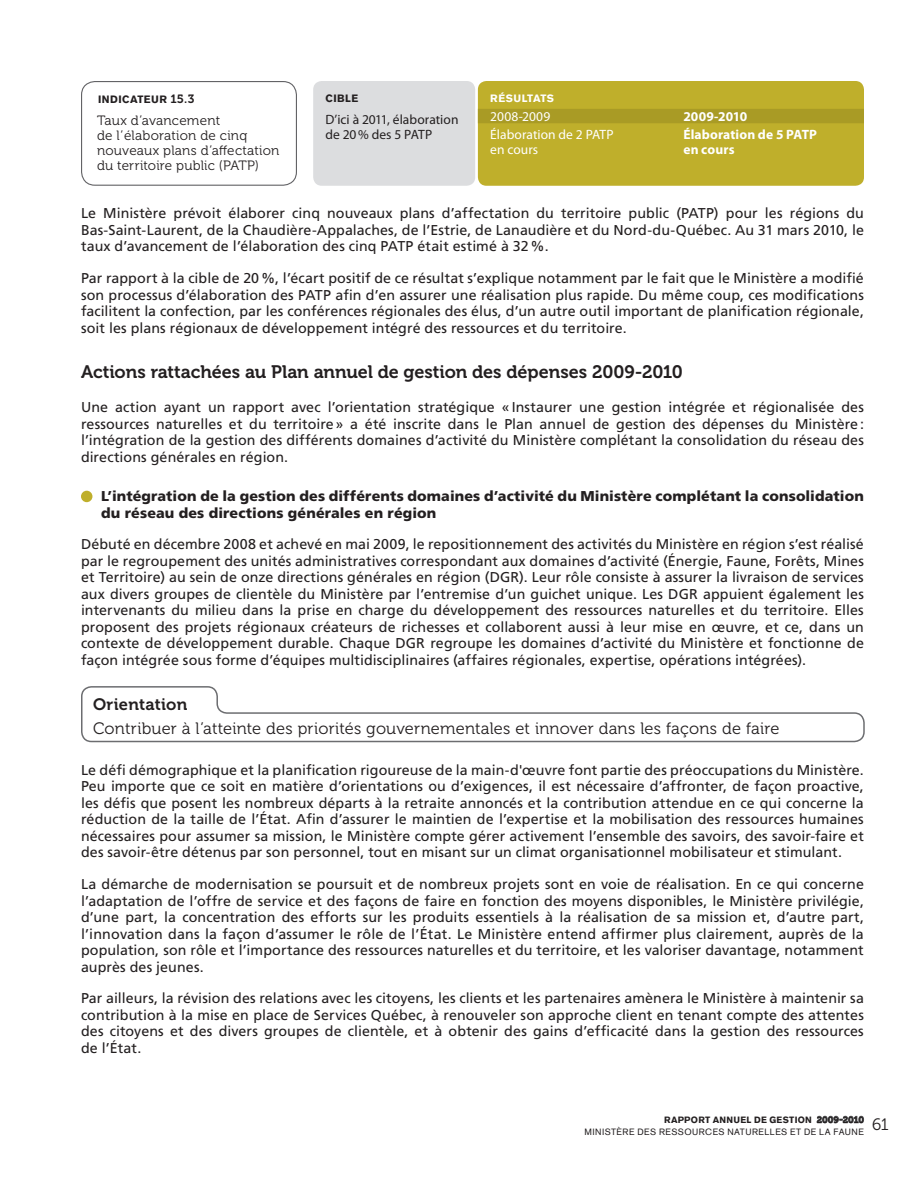
<style>
.page{position:relative;width:918px;height:1188px;background:#fff}
.page>*{position:absolute;margin:0;border:0;box-sizing:border-box;transform-origin:0 0}
.t1{font:18px "Museo 700";letter-spacing:-.005em;color:#231f20}
.t2{font:16.5px "Museo 300";letter-spacing:.01em;color:#231f20}
.t3{font:16.5px "Museo 700";letter-spacing:.015em;color:#231f20}
.t4{font:14.25px/16.5px "Frutiger";letter-spacing:.005em;color:#231f20;text-align:justify}
.t5{font:900 14.25px/16.5px "Frutiger";letter-spacing:.01em;color:#231f20}
.t6{font:13.5px/15px "Museo 300";letter-spacing:.015em;color:#231f20}
.t7{font:13.5px/15px "Myriad Pro";letter-spacing:.005em;color:#231f20}
.t8{font:13.5px/15px "Myriad Pro";letter-spacing:.005em;color:#fff}
.t9{font:700 13.5px/15px "Myriad Pro";letter-spacing:.01em;color:#fff}
.t10{font:12px "Museo 700";color:#231f20}
.t11{font:900 10.5px "Akzidenz Grotesk";color:#231f20}
.t12{font:900 10.5px "Akzidenz Grotesk";color:#fff}
.t13{font:9px/12px "Akzidenz Grotesk";letter-spacing:.05em;color:#231f20}
.s1{font-weight:900}
.s2{font-family:"Museo 700"}
</style>
<div class="page">
<div style="left:478px;top:81px;width:386px;height:105px;background:#bfaf2b;border-radius:9px"></div>
<svg style="left:817px;top:1116px;width:47px;height:7px"></svg>
<div style="left:313px;top:81px;width:162px;height:105px;background:#dcdddf;border-radius:9px"></div>
<div style="left:81px;top:81px;width:216px;height:105px;border:1px solid #636366;border-radius:13px"></div>
<div style="left:478px;top:109px;width:386px;height:14px;background:#a99b25"></div>
<svg style="left:81px;top:686px;width:784px;height:57px"></svg>
<div style="left:81px;top:491px;width:11px;height:11px;background:#bfaf2b;border-radius:50%"></div>
<p class="t11" style="left:98px;top:93px;width:7px">INDI</p>
<p class="t11" style="left:122px;top:93px;width:17px">CATEUR</p>
<p class="t10" style="left:170px;top:93px;width:26px">15.3</p>
<p class="t6" style="left:97px;top:113px;width:184px">Taux d’avancement<br>de l’élaboration de cinq nouveaux plans d’affectation du territoire public (PATP)</p>
<p class="t11" style="left:326px;top:92px;width:27px">CIBLE</p>
<p class="t7" style="left:326px;top:112px;width:135px">D’ici à 2011, élaboration de 20% des 5 PATP</p>
<p class="t12" style="left:490px;top:92px;width:24px">RÉSULTATS</p>
<p class="t8" style="left:490px;top:109px;width:61px">2008-2009</p>
<p class="t9" style="left:683px;top:109px;width:65px">2009-2010</p>
<p class="t8" style="left:490px;top:127px;width:125px">Élaboration de 2 PATP en cours</p>
<p class="t9" style="left:683px;top:126px;width:135px">Élaboration de 5 PATP en cours</p>
<p class="t4" style="left:81px;top:205px;width:784px">Le Ministère prévoit élaborer cinq nouveaux plans d’affectation du territoire public (PATP) pour les régions du Bas-Saint-Laurent, de la Chaudière-Appalaches, de l’Estrie, de Lanaudière et du Nord-du-Québec. Au 31 mars 2010, le taux d’avancement de l’élaboration des cinq PATP était estimé à 32%.</p>
<p class="t4" style="left:81px;top:270px;width:784px">Par rapport à la cible de 20%, l’écart positif de ce résultat s’explique notamment par le fait que le Ministère a modifié son processus d’élaboration des PATP afin d’en assurer une réalisation plus rapide. Du même coup, ces modifications facilitent la confection, par les conférences régionales des élus, d’un autre outil important de planification régionale, soit les plans régionaux de développement intégré des ressources et du territoire.</p>
<p class="t1" style="left:81px;top:361px;width:603px">Actions rattachées au Plan annuel de gestion des dépenses 2009-2010</p>
<p class="t4" style="left:81px;top:399px;width:784px">Une action ayant un rapport avec l’orientation stratégique «Instaurer une gestion intégrée et régionalisée des ressources naturelles et du territoire» a été inscrite dans le Plan annuel de gestion des dépenses du Ministère: l’intégration de la gestion des différents domaines d’activité du Ministère complétant la consolidation du réseau des directions générales en région.</p>
<p class="t5" style="left:101px;top:488px;width:764px">L’intégration de la gestion des différents domaines d’activité du Ministère complétant la consolidation du réseau des directions générales en région</p>
<p class="t4" style="left:81px;top:536px;width:785px">Débuté en décembre 2008 et achevé en mai 2009, le repositionnement des activités du Ministère en région s’est réalisé par le regroupement des unités administratives correspondant aux domaines d’activité (Énergie, Faune, Forêts, Mines et Territoire) au sein de onze directions générales en région (DGR). Leur rôle consiste à assurer la livraison de services aux divers groupes de clientèle du Ministère par l’entremise d’un guichet unique. Les DGR appuient également les intervenants du milieu dans la prise en charge du développement des ressources naturelles et du territoire. Elles proposent des projets régionaux créateurs de richesses et collaborent aussi à leur mise en œuvre, et ce, dans un contexte de développement durable. Chaque DGR regroupe les domaines d’activité du Ministère et fonctionne de façon intégrée sous forme d’équipes multidisciplinaires (affaires régionales, expertise, opérations intégrées).</p>
<p class="t3" style="left:93px;top:695px;width:96px">Orientation</p>
<p class="t2" style="left:93px;top:719px;width:688px">Contribuer à l’atteinte des priorités gouvernementales et innover dans les façons de faire</p>
<p class="t4" style="left:81px;top:762px;width:784px">Le défi démographique et la planification rigoureuse de la main-d'œuvre font partie des préoccupations du Ministère.<br>Peu importe que ce soit en matière d’orientations ou d’exigences, il est nécessaire d’affronter, de façon proactive, les défis que posent les nombreux départs à la retraite annoncés et la contribution attendue en ce qui concerne la réduction de la taille de l’État. Afin d’assurer le maintien de l’expertise et la mobilisation des ressources humaines nécessaires pour assumer sa mission, le Ministère compte gérer activement l’ensemble des savoirs, des savoir-faire et des savoir-être détenus par son personnel, tout en misant sur un climat organisationnel mobilisateur et stimulant.</p>
<p class="t4" style="left:81px;top:876px;width:785px">La démarche de modernisation se poursuit et de nombreux projets sont en voie de réalisation. En ce qui concerne l’adaptation de l’offre de service et des façons de faire en fonction des moyens disponibles, le Ministère privilégie, d’une part, la concentration des efforts sur les produits essentiels à la réalisation de sa mission et, d’autre part, l’innovation dans la façon d’assumer le rôle de l’État. Le Ministère entend affirmer plus clairement, auprès de la population, son rôle et l’importance des ressources naturelles et du territoire, et les valoriser davantage, notamment auprès des jeunes.</p>
<p class="t4" style="left:81px;top:990px;width:784px">Par ailleurs, la révision des relations avec les citoyens, les clients et les partenaires amènera le Ministère à maintenir sa contribution à la mise en place de Services Québec, à renouveler son approche client en tenant compte des attentes des citoyens et des divers groupes de clientèle, et à obtenir des gains d’efficacité dans la gestion des ressources de l’État.</p>
<p class="t13" style="left:584px;top:1114px;width:306px;text-indent:80px"><span class="s1">RAPPORT ANNUEL DE GESTION</span> <span class="s2">2009-2010<br></span>MINISTÈRE DES RESSOURCES NATURELLES ET DE LA FAUNE <sup>61</sup></p>
</div>
